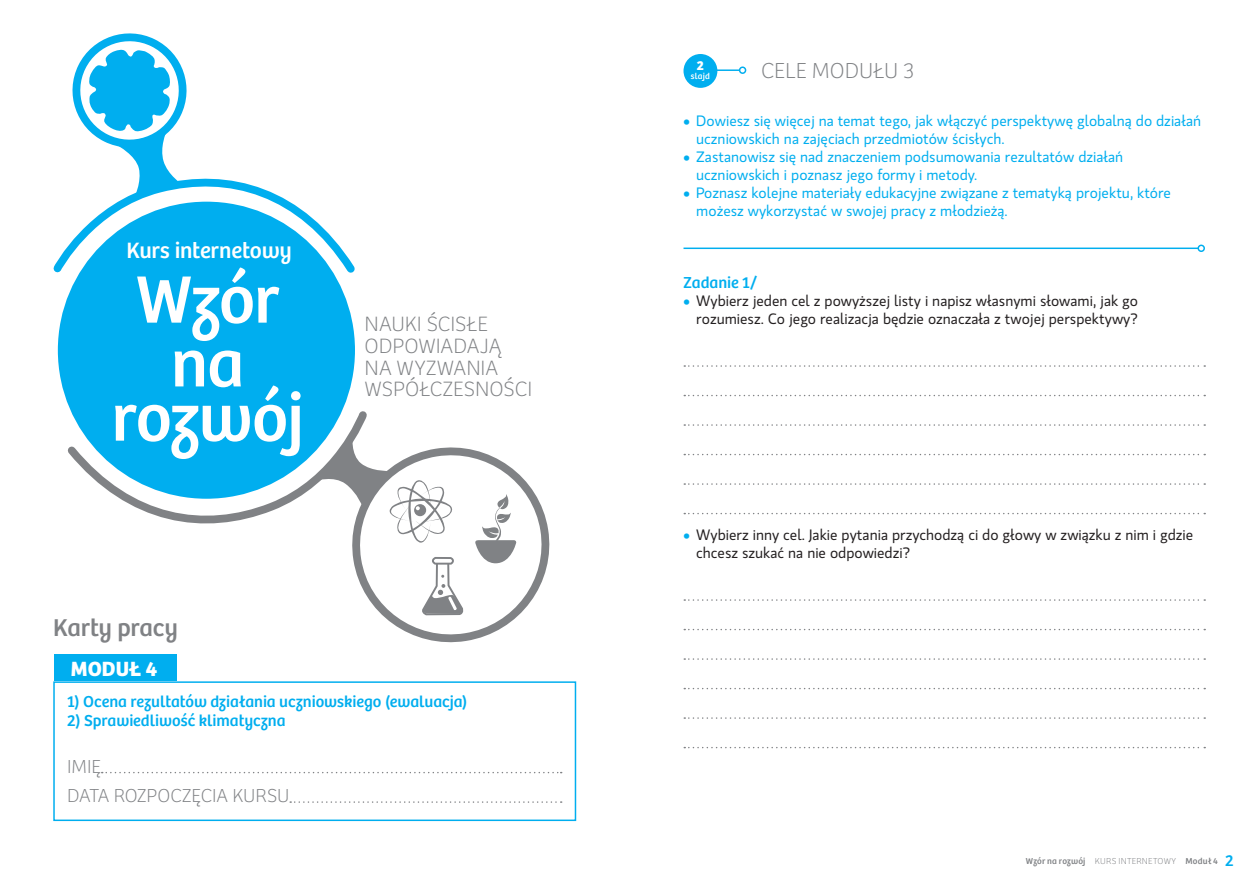
<style>
.page{position:relative;width:1259px;height:893px;background:#fff}
.page>*{position:absolute;margin:0;border:0;box-sizing:border-box;transform-origin:0 0}
.t1{font:69.3px/63.8px "Bree";letter-spacing:-.015em;color:#fff;text-align:center}
.t2{font:25.2px "Bree";letter-spacing:-.01em;color:#808285}
.t3{font:22.95px "Bree";letter-spacing:-.005em;color:#fff}
.t4{font:100 22.5px "Bree";letter-spacing:-.005em;color:#808285}
.t5{font:100 21.45px/21.5px "Bree";color:#808285}
.t6{font:700 21.3px "Bree";color:#fff}
.t7{font:100 19.5px/29.5px "Bree";letter-spacing:-.005em;color:#808285}
.t8{font:16.5px "Bree";color:#00aeef}
.t9{font:15px/18px "Gloriola Std";color:#00aeef}
.t10{font:15px/18px "Gloriola Std";color:#231f20;text-align:right}
.t11{font:700 13.5px "Bree";color:#fff}
.t12{font:9px "Bree";letter-spacing:.02em;color:#808285}
.t13{font:8.85px "Bree";letter-spacing:.02em;color:#fff}
.s1{font-weight:300;font-size:16.8px}
.s2{font-weight:300;font-size:16.8px;color:#00aeef}
.s3{font-weight:100}
.s4{font-size:16.5px;color:#00aeef}
</style>
<div class="page">
<div style="left:53px;top:681px;width:523px;height:140px;border:2px solid #00aeef"></div>
<div style="left:54px;top:654px;width:123px;height:27px;background:#00aeef"></div>
<div style="left:58px;top:202px;width:297px;height:297px;background:#00aeef;border-radius:50%"></div>
<svg style="left:53px;top:33px;width:302px;height:247px"></svg>
<svg style="left:67px;top:407px;width:483px;height:236px"></svg>
<svg style="left:102px;top:772px;width:460px;height:1px"></svg>
<svg style="left:290px;top:801px;width:272px;height:2px"></svg>
<svg style="left:684px;top:365px;width:521px;height:2px"></svg>
<svg style="left:684px;top:395px;width:521px;height:1px"></svg>
<svg style="left:684px;top:424px;width:521px;height:2px"></svg>
<svg style="left:684px;top:454px;width:521px;height:1px"></svg>
<svg style="left:684px;top:483px;width:521px;height:2px"></svg>
<svg style="left:684px;top:513px;width:521px;height:1px"></svg>
<svg style="left:684px;top:599px;width:521px;height:2px"></svg>
<svg style="left:684px;top:629px;width:521px;height:1px"></svg>
<svg style="left:684px;top:658px;width:521px;height:2px"></svg>
<svg style="left:684px;top:688px;width:521px;height:1px"></svg>
<svg style="left:684px;top:717px;width:521px;height:2px"></svg>
<svg style="left:684px;top:747px;width:521px;height:1px"></svg>
<div style="left:683px;top:54px;width:34px;height:34px;background:#00aeef;border-radius:50%"></div>
<hr style="left:710px;top:69px;width:29px;height:2px;background:#00aeef">
<div style="left:739px;top:66px;width:7px;height:8px;border:1px solid #00aeef;border-radius:50%"></div>
<hr style="left:683px;top:248px;width:515px;height:1px;background:#00aeef">
<div style="left:1197px;top:245px;width:8px;height:7px;border:1px solid #00aeef;border-radius:50%"></div>
<h3 class="t3" style="left:126px;top:237px;width:167px">Kurs internetowy</h3>
<h1 class="t1" style="left:136px;top:269px;width:145px">Wzór na</h1>
<h1 class="t1" style="left:111px;top:387px;width:194px">rozwój</h1>
<h2 class="t2" style="left:53px;top:613px;width:126px">Karty pracy</h2>
<h3 class="t6" style="left:71px;top:656px;width:88px">Moduł 4</h3>
<h3 class="t5" style="left:364px;top:314px;width:169px">NAUKI ŚCISŁE<br>ODPOWIADAJĄ<br>NA WYZWANIA<br>WSPÓŁCZESNOŚCI</h3>
<p class="t8" style="left:67px;top:691px;width:402px">1) Ocena rezultatów działania uczniowskiego (ewaluacja)</p>
<p class="t8" style="left:67px;top:711px;width:220px">2) Sprawiedliwość klimatyczna</p>
<h3 class="t7" style="left:67px;top:752px;width:224px">IMIĘ<br>DATA ROZPOCZĘCIA KURSU</h3>
<p class="t11" style="left:697px;top:58px;width:9px">2</p>
<p class="t13" style="left:691px;top:71px;width:20px">slajd</p>
<h3 class="t4" style="left:761px;top:57px;width:155px">CELE MODUŁU 3</h3>
<p class="t9" style="left:696px;top:111px;width:506px;text-indent:-13px"><span class="s1">•</span> Dowiesz się więcej na temat tego, jak włączyć perspektywę globalną do działań uczniowskich na zajęciach przedmiotów ścisłych.</p>
<p class="t9" style="left:696px;top:147px;width:428px;text-indent:-13px"><span class="s1">•</span> Zastanowisz się nad znaczeniem podsumowania rezultatów działań uczniowskich i poznasz jego formy i metody.</p>
<p class="t9" style="left:696px;top:183px;width:476px;text-indent:-13px"><span class="s1">•</span> Poznasz kolejne materiały edukacyjne związane z tematyką projektu, które możesz wykorzystać w swojej pracy z młodzieżą.</p>
<p class="t8" style="left:683px;top:273px;width:75px">Zadanie 1/</p>
<p class="t10" style="left:683px;top:291px;width:456px"><span class="s2">•</span> Wybierz jeden cel z powyższej listy i napisz własnymi słowami, jak go rozumiesz. Co jego realizacja będzie oznaczała z twojej perspektywy?</p>
<p class="t10" style="left:696px;top:525px;width:498px;text-align:left;text-indent:-13px"><span class="s2">•</span> Wybierz inny cel. Jakie pytania przychodzą ci do głowy w związku z nim i gdzie chcesz szukać na nie odpowiedzi?</p>
<p class="t12" style="left:1025px;top:856px;width:209px">Wzór na rozwój <span class="s3">KURS INTERNETOWY</span> Moduł 4 <span class="s4">2</span></p>
</div>
